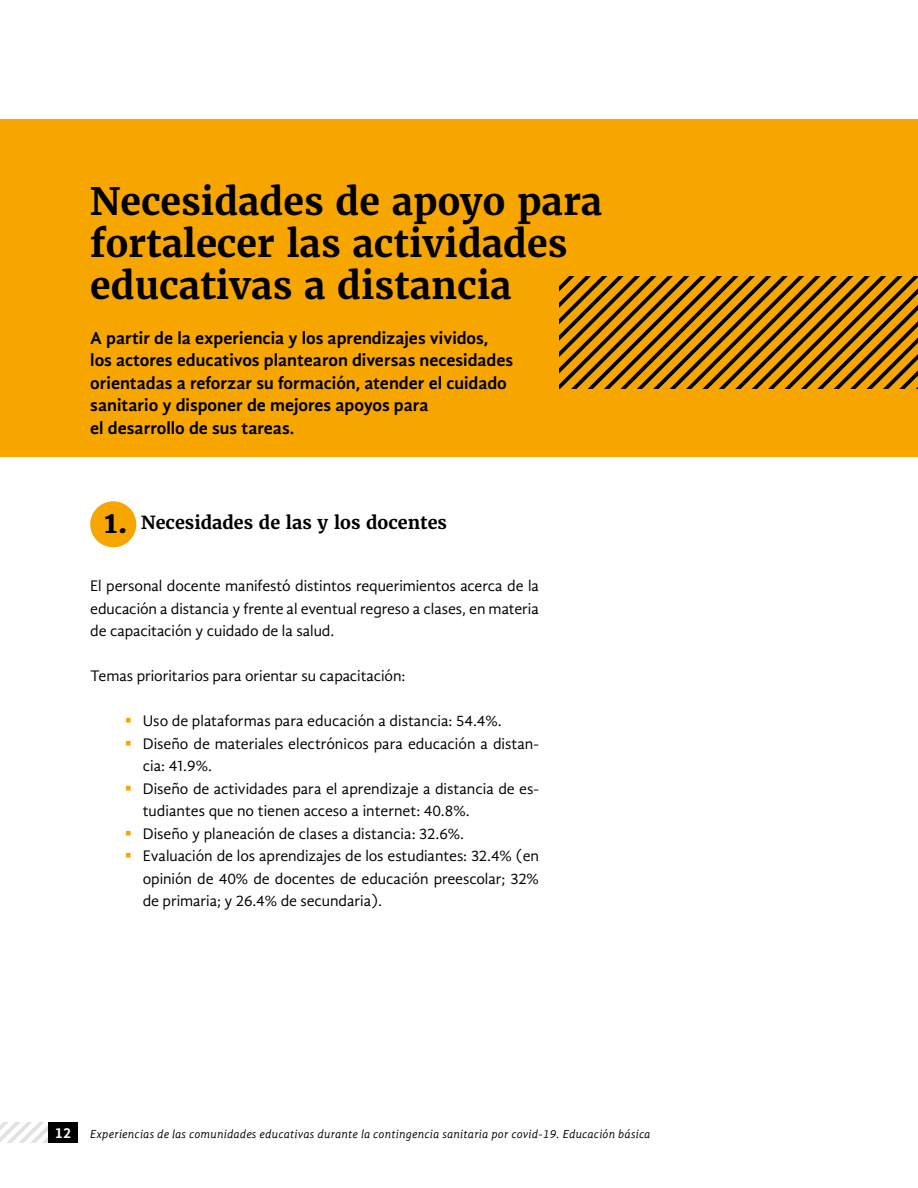
<style>
.page{position:relative;width:918px;height:1188px;background:#fff}
.page>*{position:absolute;margin:0;border:0;box-sizing:border-box;transform-origin:0 0}
.t1{font:700 37.5px/42px "Merriweather";color:#000}
.t2{font:700 30px "Merriweather";color:#000}
.t3{font:700 18px/22.5px "Gandhi Sans";color:#000}
.t4{font:700 18px "Merriweather";color:#000}
.t5{font:15.75px/22.5px "Gandhi Sans";letter-spacing:-.005em;color:#000;text-align:justify}
.t6{font:italic 12px "Gandhi Sans";letter-spacing:.02em;color:#000}
.s1{font-weight:700;font-style:normal;font-size:15px;color:#fff}
</style>
<div class="page">
<svg style="left:0;top:1122px;width:48px;height:21px"></svg>
<div style="left:48px;top:1122px;width:30px;height:21px;background:#000"></div>
<div style="left:0;top:119px;width:918px;height:337px;background:#f7a600"></div>
<svg style="left:560px;top:276px;width:358px;height:113px"></svg>
<div style="left:90px;top:501px;width:46px;height:46px;background:#f7a600;border-radius:50%"></div>
<h1 class="t1" style="left:90px;top:180px;width:514px">Necesidades de apoyo para fortalecer las actividades educativas a distancia</h1>
<p class="t3" style="left:90px;top:326px;width:424px">A partir de la experiencia y los aprendizajes vividos, los actores educativos plantearon diversas necesidades orientadas a reforzar su formación, atender el cuidado sanitario y disponer de mejores apoyos para<br>el desarrollo de sus tareas.</p>
<h2 class="t2" style="left:104px;top:503px;width:25px">1.</h2>
<p class="t4" style="left:141px;top:511px;width:307px">Necesidades de las y los docentes</p>
<p class="t5" style="left:90px;top:575px;width:450px">El personal docente manifestó distintos requerimientos acerca de la educación a distancia y frente al eventual regreso a clases, en materia de capacitación y cuidado de la salud.</p>
<p class="t5" style="left:90px;top:665px;width:317px">Temas prioritarios para orientar su capacitación:</p>
<p class="t5" style="left:143px;top:710px;width:398px;text-align:left">Uso de plataformas para educación a distancia: 54.4%.<br>Diseño de materiales electrónicos para educación a distan&shy;cia: 41.9%.<br>Diseño de actividades para el aprendizaje a distancia de es&shy;tudiantes que no tienen acceso a internet: 40.8%.<br>Diseño y planeación de clases a distancia: 32.6%.<br>Evaluación de los aprendizajes de los estudiantes: 32.4% (en opinión de 40% de docentes de educación preescolar; 32% de primaria; y 26.4% de secundaria).</p>
<p class="t6" style="left:55px;top:1127px;width:597px"><span class="s1">12</span> Experiencias de las comunidades educativas durante la contingencia sanitaria por covid-19. Educación básica</p>
</div>
